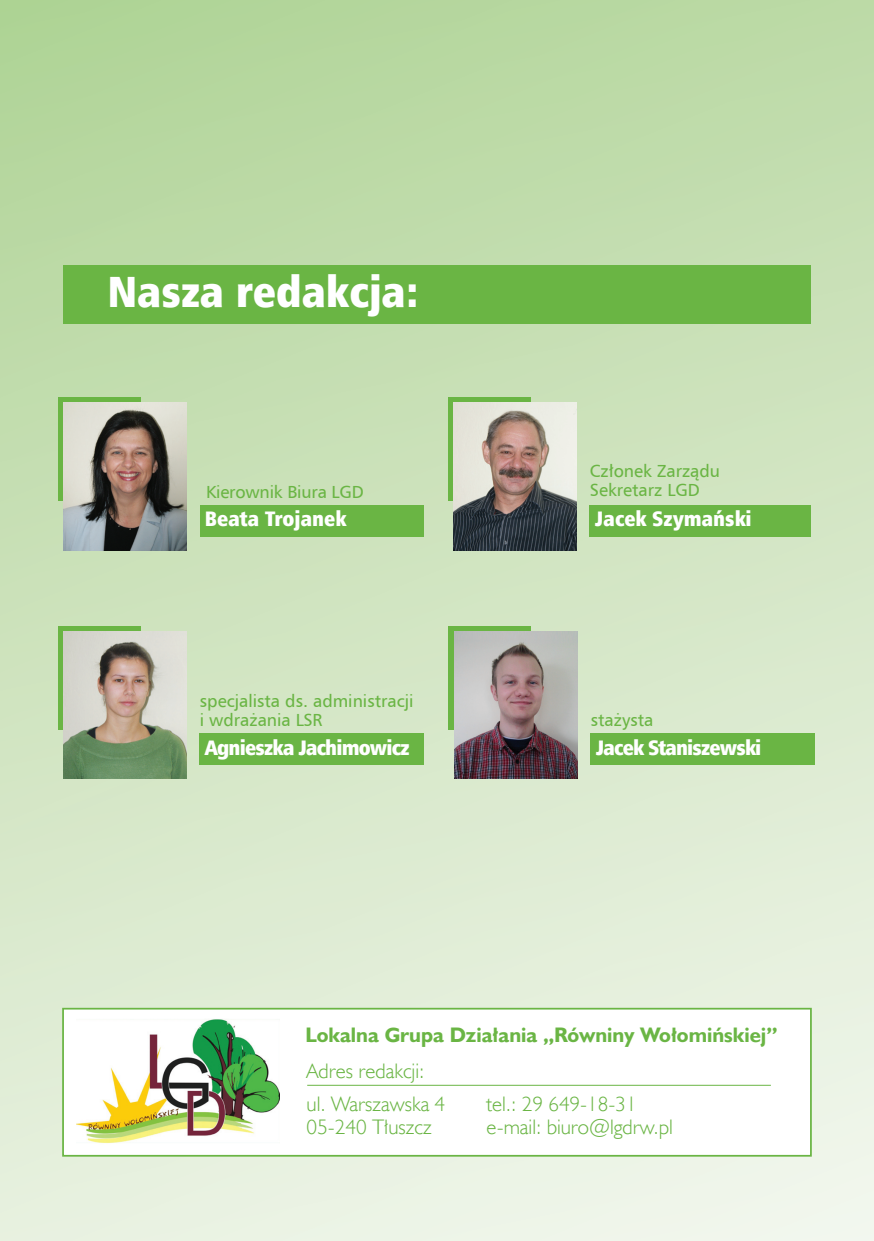
<style>
.page{position:relative;width:874px;height:1241px;background:#fff}
.page>*{position:absolute;margin:0;border:0;box-sizing:border-box;transform-origin:0 0}
.t1{font:43.75px "Humnst 777 X Blk Cn EU Normal";color:#fff}
.t2{font:21px/32.7px "Humanst 521 Lt EU Normal";color:#6ab544}
.t3{font:21px "Humanst 521 EU Bold";color:#6ab544}
.t4{font:21px "Humnst 777 X Blk Cn EU Normal";letter-spacing:-.04em;color:#fff}
.t5{font:21px "Humnst 777 X Blk Cn EU Normal";color:#fff}
.t6{font:17.5px/19.2px "Humnst 777 EU Normal";color:#6ab544}
</style>
<div class="page">
<div style="left:0;top:0;width:873px;height:1240px;background:linear-gradient(to bottom,#b5d69d,#edf4e7)"></div>
<div style="left:58px;top:397px;width:83px;height:103px;background:#6ab544"></div>
<div style="left:58px;top:626px;width:83px;height:103px;background:#6ab544"></div>
<div style="left:448px;top:397px;width:82px;height:103px;background:#6ab544"></div>
<div style="left:448px;top:626px;width:82px;height:103px;background:#6ab544"></div>
<div style="left:199px;top:505px;width:224px;height:31px;background:#6ab544"></div>
<div style="left:199px;top:733px;width:224px;height:31px;background:#6ab544"></div>
<div style="left:590px;top:733px;width:224px;height:31px;background:#6ab544"></div>
<div style="left:589px;top:505px;width:221px;height:31px;background:#6ab544"></div>
<div style="left:63px;top:265px;width:747px;height:59px;background:#6ab544"></div>
<div style="left:62px;top:1007px;width:749px;height:149px;background:#fff;border:2px solid #6ab544"></div>
<img style="left:63px;top:403px;width:123px;height:147px">
<img style="left:63px;top:631px;width:123px;height:147px">
<img style="left:454px;top:631px;width:123px;height:147px">
<img style="left:453px;top:403px;width:123px;height:147px">
<img style="left:77px;top:1019px;width:202px;height:124px">
<hr style="left:307px;top:1084px;width:463px;height:1px;background:#6ab544">
<h1 class="t1" style="left:107px;top:264px;width:312px">Nasza redakcja:</h1>
<p class="t6" style="left:206px;top:482px;width:159px">Kierownik Biura LGD</p>
<p class="t5" style="left:205px;top:505px;width:143px">Beata Trojanek</p>
<p class="t6" style="left:200px;top:690px;width:215px">specjalista ds. administracji i wdrażania LSR</p>
<p class="t6" style="left:589px;top:460px;width:132px">Członek Zarządu<br>Sekretarz LGD</p>
<p class="t5" style="left:594px;top:505px;width:158px">Jacek Szymański</p>
<p class="t6" style="left:590px;top:710px;width:64px">stażysta</p>
<p class="t4" style="left:205px;top:734px;width:206px">Agnieszka Jachimowicz</p>
<p class="t4" style="left:595px;top:734px;width:167px">Jacek Staniszewski</p>
<p class="t3" style="left:305px;top:1021px;width:473px">Lokalna Grupa Działania „Równiny Wołomińskiej”</p>
<p class="t2" style="left:306px;top:1053px;width:140px">Adres redakcji: ul. Warszawska 4</p>
<p class="t2" style="left:306px;top:1109px;width:126px">05-240 Tłuszcz</p>
<p class="t2" style="left:486px;top:1091px;width:187px;line-height:22.8px">tel.: 29 649-18-31 e-mail: biuro@lgdrw.pl</p>
</div>
